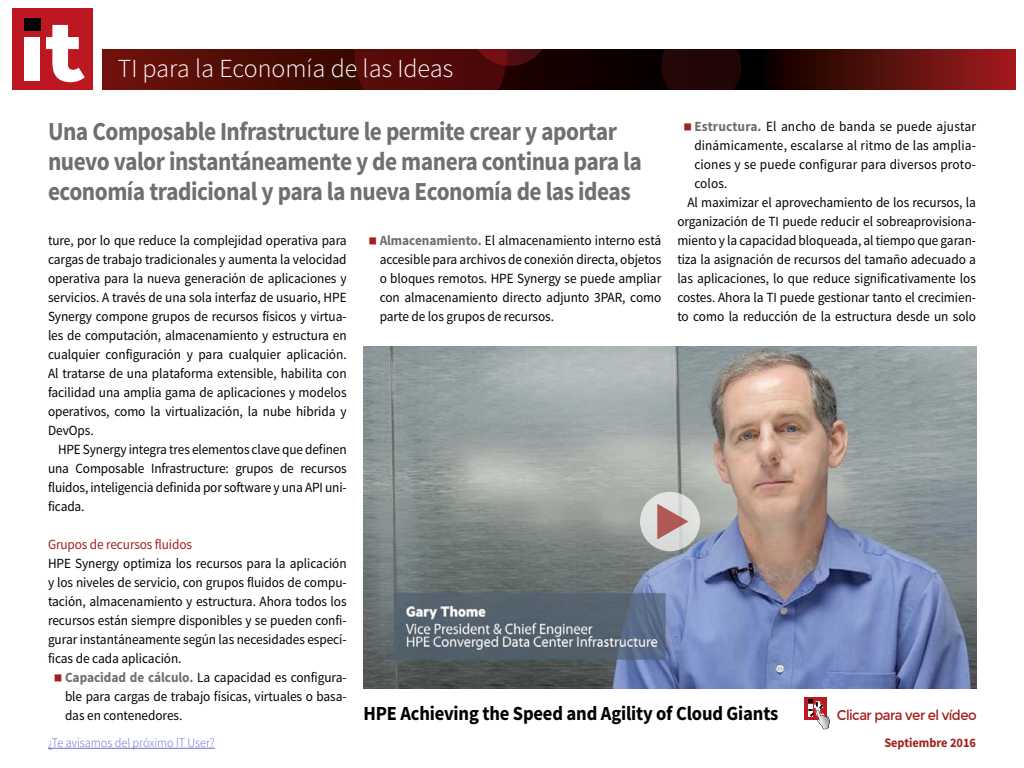
<style>
.page{position:relative;width:1024px;height:768px;background:#fff}
.page>*{position:absolute;margin:0;border:0;box-sizing:border-box;transform-origin:0 0}
.t1{font:700 26px/30px "Source Sans Pro";letter-spacing:-.02em;color:#706f6f;scale:.9 1}
.t2{font:300 26px "Source Sans Pro";color:#fff}
.t3{font:700 20px "Source Sans Pro";letter-spacing:-.01em;color:#000;scale:.93 1}
.t4{font:14px/19px "Source Sans Pro";letter-spacing:-.005em;color:#000;text-align:justify;scale:.95 1}
.t5{font:14px "Source Sans Pro";letter-spacing:-.01em;color:#a0211f;scale:.95 1}
.t6{font:14px "Montserrat";letter-spacing:-.04em;color:#a0211f;scale:.95 1}
.t7{font:300 13px "Source Sans Pro";letter-spacing:-.005em;color:#616cda;scale:.95 1}
.t8{font:700 13px "Source Sans Pro";letter-spacing:-.005em;color:#a0211f;scale:.95 1}
.s1{font-weight:700;color:#706f6f}
</style>
<div class="page">
<svg style="left:102px;top:49px;width:914px;height:41px;background:#460b07"></svg>
<svg style="left:355px;top:49px;width:195px;height:41px;background:#490808"></svg>
<div style="left:661px;top:49px;width:80px;height:41px;background:#230707"></div>
<div style="left:12px;top:9px;width:80px;height:81px;background:#bd1822"></div>
<div style="left:24px;top:19px;width:17px;height:12px;background:#000"></div>
<div style="left:25px;top:37px;width:15px;height:44px;background:#fff"></div>
<svg style="left:46px;top:25px;width:39px;height:57px"></svg>
<hr style="left:48px;top:748px;width:167px;height:1px;background:#616cda">
<div style="left:804px;top:697px;width:23px;height:22px;background:#be1823"></div>
<svg style="left:808px;top:700px;width:22px;height:29px"></svg>
<img style="left:363px;top:346px;width:614px;height:343px">
<div style="left:640px;top:492px;width:60px;height:59px;background:#dfe1df;border-radius:50%"></div>
<svg style="left:657px;top:504px;width:31px;height:35px"></svg>
<h1 class="t2" style="left:118px;top:52px;width:337px">TI para la Economía de las Ideas</h1>
<h1 class="t1" style="left:48px;top:117px;width:661px">Una Composable Infrastructure le permite crear y aportar nuevo valor instantáneamente y de manera continua para la economía tradicional y para la nueva Economía de las ideas</h1>
<p class="t4" style="left:694px;top:117px;width:298px"><span class="s1">Estructura.</span> El ancho de banda se puede ajustar</p>
<p class="t4" style="left:694px;top:136px;width:298px">dinámicamente, escalarse al ritmo de las amplia-</p>
<p class="t4" style="left:694px;top:155px;width:298px">ciones y se puede configurar para diversos proto-</p>
<p class="t4" style="left:694px;top:174px;width:36px">colos.</p>
<p class="t4" style="left:687px;top:193px;width:305px">Al maximizar el aprovechamiento de los recursos, la</p>
<p class="t4" style="left:677px;top:212px;width:316px">organización de TI puede reducir el sobreaprovisiona-</p>
<p class="t4" style="left:677px;top:231px;width:316px">miento y la capacidad bloqueada, al tiempo que garan-</p>
<p class="t4" style="left:677px;top:250px;width:316px">tiza la asignación de recursos del tamaño adecuado a</p>
<p class="t4" style="left:677px;top:269px;width:316px">las aplicaciones, lo que reduce significativamente los</p>
<p class="t4" style="left:677px;top:288px;width:316px">costes. Ahora la TI puede gestionar tanto el crecimien-</p>
<p class="t4" style="left:677px;top:307px;width:316px">to como la reducción de la estructura desde un solo</p>
<p class="t4" style="left:380px;top:231px;width:298px"><span class="s1">Almacenamiento.</span> El almacenamiento interno está accesible para archivos de conexión directa, objetos o bloques remotos. HPE Synergy se puede ampliar con almacenamiento directo adjunto 3PAR, como parte de los grupos de recursos.</p>
<p class="t4" style="left:48px;top:231px;width:316px">ture, por lo que reduce la complejidad operativa para cargas de trabajo tradicionales y aumenta la velocidad operativa para la nueva generación de aplicaciones y servicios. A través de una sola interfaz de usuario, HPE Synergy compone grupos de recursos físicos y virtua&shy;les de computación, almacenamiento y estructura en cualquier configuración y para cualquier aplicación.<br>Al tratarse de una plataforma extensible, habilita con facilidad una amplia gama de aplicaciones y modelos operativos, como la virtualización, la nube híbrida y DevOps.</p>
<p class="t4" style="left:48px;top:440px;width:316px;text-indent:10px">HPE Synergy integra tres elementos clave que definen una Composable Infrastructure: grupos de recursos fluidos, inteligencia definida por software y una API uni&shy;ficada.</p>
<p class="t5" style="left:48px;top:536px;width:153px">Grupos de recursos fluidos</p>
<p class="t4" style="left:48px;top:554px;width:316px">HPE Synergy optimiza los recursos para la aplicación y los niveles de servicio, con grupos fluidos de compu&shy;tación, almacenamiento y estructura. Ahora todos los recursos están siempre disponibles y se pueden confi&shy;gurar instantáneamente según las necesidades especí&shy;ficas de cada aplicación.</p>
<p class="t4" style="left:65px;top:668px;width:298px"><span class="s1">Capacidad de cálculo.</span> La capacidad es configura&shy;ble para cargas de trabajo físicas, virtuales o basa&shy;das en contenedores.</p>
<h2 class="t3" style="left:363px;top:701px;width:448px">HPE Achieving the Speed and Agility of Cloud Giants</h2>
<p class="t6" style="left:837px;top:707px;width:149px">Clicar para ver el vídeo</p>
<p class="t7" style="left:48px;top:735px;width:177px">¿Te avisamos del próximo IT User?</p>
<p class="t8" style="left:885px;top:734px;width:98px">Septiembre 2016</p>
</div>
